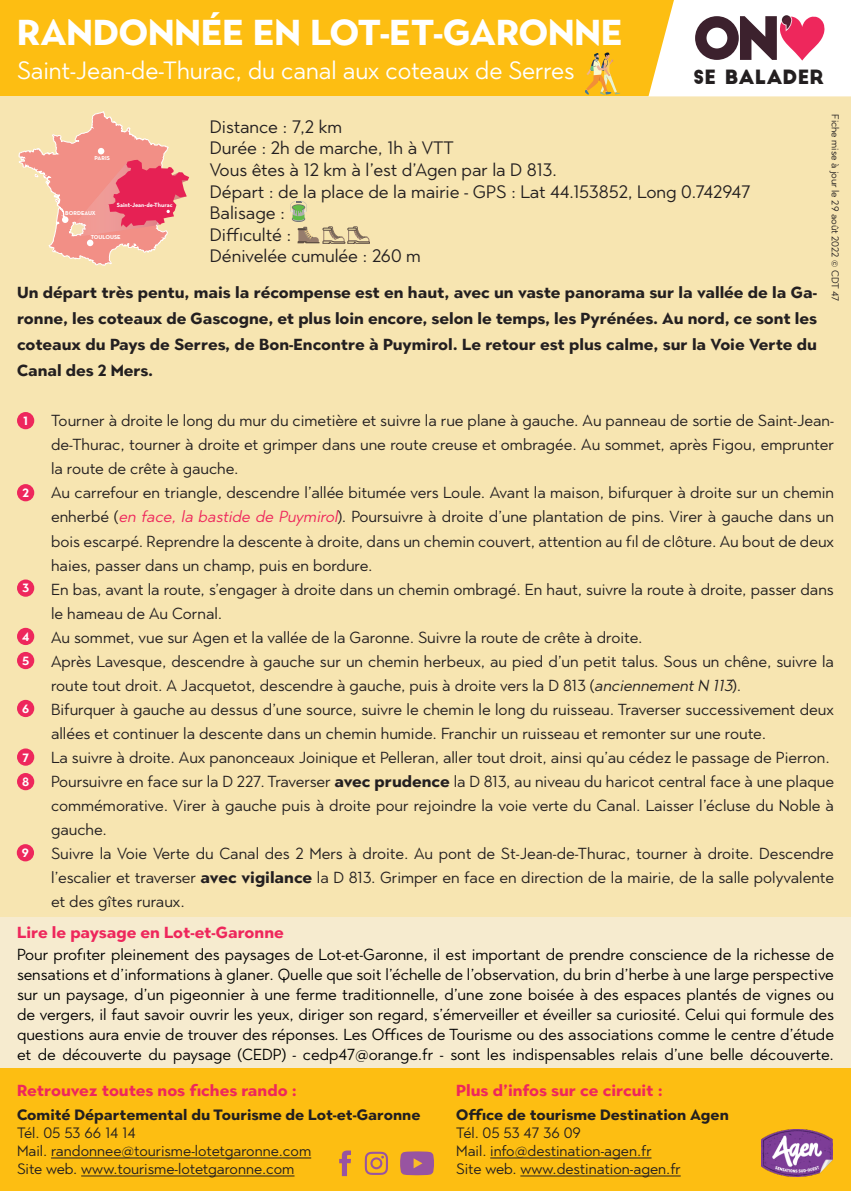
<style>
.page{position:relative;width:851px;height:1191px;background:#fff}
.page>*{position:absolute;margin:0;border:0;box-sizing:border-box;transform-origin:0 0}
.t1{font:700 36px "Town 80 Text";color:#fff}
.t2{font:25px "Town 80 Text";color:#fff;scale:.96 1}
.t3{font:19.2px "Big John";color:#231f20}
.t4{font:18px "Town 80 Text";color:#231f20}
.t5{font:16px/24px "Town 80 Text";color:#231f20;text-align:justify}
.t6{font:16px/20px "Town 80 Text";color:#000;text-align:justify}
.t7{font:700 16px/26px "Town 80 Text";color:#231f20;text-align:justify}
.t8{font:700 16px "Town 80 Text";color:#ee275c}
.t9{font:15px "Town 80 Text";color:#231f20}
.t10{font:700 15px "Town 80 Text";color:#231f20}
.t11{font:700 12px "Town 80 Text";color:#fff}
.t12{font:10px "Town 80 Text";color:#231f20}
.t13{font:700 6.2px "Neutra Text";color:#fff}
.t14{font:700 5.8px "Neutra Text";color:#fff}
.s1{font-style:italic;color:#ee275c}
.s2{font-style:italic}
.s3{font-weight:700}
</style>
<div class="page">
<div style="left:0;top:0;width:850px;height:96px;background:#fdbe12"></div>
<div style="left:0;top:1063px;width:850px;height:128px;background:#fdbe12"></div>
<div style="left:0;top:96px;width:850px;height:822px;background:#f7e5b1"></div>
<svg style="left:648px;top:0;width:202px;height:96px;background:#e5d1ca"></svg>
<svg style="left:585px;top:53px;width:35px;height:42px"></svg>
<svg style="left:18px;top:111px;width:171px;height:155px"></svg>
<div style="left:0;top:918px;width:850px;height:150px;background:#f6ebcf"></div>
<hr style="left:51px;top:1157px;width:260px;height:1px;background:#231f20">
<hr style="left:81px;top:1175px;width:213px;height:1px;background:#231f20">
<svg style="left:400px;top:1151px;width:34px;height:24px"></svg>
<svg style="left:339px;top:1150px;width:12px;height:26px"></svg>
<svg style="left:365px;top:1151px;width:23px;height:23px"></svg>
<div style="left:17px;top:412px;width:17px;height:17px;background:#ee275c;border-radius:50%"></div>
<div style="left:17px;top:484px;width:17px;height:17px;background:#ee275c;border-radius:50%"></div>
<div style="left:17px;top:579px;width:17px;height:18px;background:#ee275c;border-radius:50%"></div>
<div style="left:17px;top:628px;width:17px;height:17px;background:#ee275c;border-radius:50%"></div>
<div style="left:17px;top:652px;width:17px;height:17px;background:#ee275c;border-radius:50%"></div>
<div style="left:17px;top:700px;width:17px;height:17px;background:#ee275c;border-radius:50%"></div>
<div style="left:17px;top:748px;width:17px;height:17px;background:#ee275c;border-radius:50%"></div>
<div style="left:17px;top:773px;width:17px;height:17px;background:#ee275c;border-radius:50%"></div>
<div style="left:17px;top:844px;width:17px;height:17px;background:#ee275c;border-radius:50%"></div>
<svg style="left:290px;top:201px;width:80px;height:42px"></svg>
<hr style="left:490px;top:1157px;width:161px;height:1px;background:#231f20">
<hr style="left:520px;top:1175px;width:160px;height:1px;background:#231f20">
<img style="left:761px;top:1129px;width:71px;height:47px">
<p class="t1" style="left:17px;top:9px;width:607px">RANDONNÉE EN LOT-ET-GARONNE</p>
<p class="t2" style="left:17px;top:54px;width:582px">Saint-Jean-de-Thurac, du canal aux coteaux de Serres</p>
<p class="t3" style="left:693px;top:68px;width:132px">SE BALADER</p>
<p class="t12" style="left:841px;top:114px;width:189px;rotate:90deg">Fiche mise à jour le 29 août 2022 © CDT 47</p>
<p class="t4" style="left:210px;top:115px;width:134px">Distance : 7,2 km</p>
<p class="t4" style="left:210px;top:137px;width:245px">Durée : 2h de marche, 1h à VTT</p>
<p class="t4" style="left:210px;top:158px;width:348px">Vous êtes à 12 km à l’est d’Agen par la D 813.</p>
<p class="t4" style="left:210px;top:180px;width:542px">Départ : de la place de la mairie - GPS : Lat 44.153852, Long 0.742947</p>
<p class="t4" style="left:210px;top:201px;width:77px">Balisage :</p>
<p class="t4" style="left:210px;top:223px;width:83px">Difficulté :</p>
<p class="t4" style="left:210px;top:245px;width:212px">Dénivelée cumulée : 260 m</p>
<p class="t7" style="left:17px;top:279px;width:801px">Un départ très pentu, mais la récompense est en haut, avec un vaste panorama sur la vallée de la Ga&shy;ronne, les coteaux de Gascogne, et plus loin encore, selon le temps, les Pyrénées. Au nord, ce sont les coteaux du Pays de Serres, de Bon-Encontre à Puymirol. Le retour est plus calme, sur la Voie Verte du Canal des 2 Mers.</p>
<p class="t5" style="left:51px;top:409px;width:784px">Tourner à droite le long du mur du cimetière et suivre la rue plane à gauche. Au panneau de sortie de Saint-Jean&shy;de-Thurac, tourner à droite et grimper dans une route creuse et ombragée. Au sommet, après Figou, emprunter la route de crête à gauche.</p>
<p class="t5" style="left:51px;top:481px;width:784px">Au carrefour en triangle, descendre l’allée bitumée vers Loule. Avant la maison, bifurquer à droite sur un chemin enherbé (<span class="s1">en face, la bastide de Puymirol</span>). Poursuivre à droite d’une plantation de pins. Virer à gauche dans un bois escarpé. Reprendre la descente à droite, dans un chemin couvert, attention au fil de clôture. Au bout de deux haies, passer dans un champ, puis en bordure.</p>
<p class="t5" style="left:51px;top:577px;width:784px">En bas, avant la route, s’engager à droite dans un chemin ombragé. En haut, suivre la route à droite, passer dans le hameau de Au Cornal.</p>
<p class="t5" style="left:51px;top:625px;width:593px">Au sommet, vue sur Agen et la vallée de la Garonne. Suivre la route de crête à droite.</p>
<p class="t5" style="left:51px;top:649px;width:784px">Après Lavesque, descendre à gauche sur un chemin herbeux, au pied d’un petit talus. Sous un chêne, suivre la route tout droit. A Jacquetot, descendre à gauche, puis à droite vers la D 813 (<span class="s2">anciennementN 113</span>).</p>
<p class="t5" style="left:51px;top:697px;width:784px">Bifurquer à gauche au dessus d’une source, suivre le chemin le long du ruisseau. Traverser successivement deux allées et continuer la descente dans un chemin humide. Franchir un ruisseau et remonter sur une route.</p>
<p class="t5" style="left:51px;top:745px;width:780px">La suivre à droite. Aux panonceaux Joinique et Pelleran, aller tout droit, ainsi qu’au cédez le passage de Pierron.</p>
<p class="t5" style="left:51px;top:769px;width:784px">Poursuivre en face sur la D 227. Traverser <span class="s3">avec prudence</span> la D 813, au niveau du haricot central face à une plaque commémorative. Virer à gauche puis à droite pour rejoindre la voie verte du Canal. Laisser l’écluse du Noble à gauche.</p>
<p class="t5" style="left:51px;top:841px;width:784px">Suivre la Voie Verte du Canal des 2 Mers à droite. Au pont de St-Jean-de-Thurac, tourner à droite. Descendre l’escalier et traverser <span class="s3">avec vigilance</span> la D 813. Grimper en face en direction de la mairie, de la salle polyvalente et des gîtes ruraux.</p>
<p class="t8" style="left:17px;top:922px;width:268px">Lire le paysage en Lot-et-Garonne</p>
<p class="t6" style="left:17px;top:944px;width:818px">Pour profiter pleinement des paysages de Lot-et-Garonne, il est important de prendre conscience de la richesse de sensations et d’informations à glaner. Quelle que soit l’échelle de l’observation, du brin d’herbe à une large perspective sur un paysage, d’un pigeonnier à une ferme traditionnelle, d’une zone boisée à des espaces plantés de vignes ou de vergers, il faut savoir ouvrir les yeux, diriger son regard, s’émerveiller et éveiller sa curiosité. Celui qui formule des questions aura envie de trouver des réponses. Les Offices de Tourisme ou des associations comme le centre d’étude et de découverte du paysage (CEDP) - cedp47@orange.fr - sont les indispensables relais d’une belle découverte.</p>
<p class="t8" style="left:17px;top:1080px;width:281px">Retrouvez toutes nos fiches rando :</p>
<p class="t10" style="left:17px;top:1105px;width:405px">Comité Départemental du Tourisme de Lot-et-Garonne</p>
<p class="t9" style="left:17px;top:1123px;width:120px">Tél. 05 53 66 14 14</p>
<p class="t9" style="left:17px;top:1141px;width:296px">Mail. randonnee@tourisme-lotetgaronne.com</p>
<p class="t9" style="left:17px;top:1159px;width:279px">Site web. www.tourisme-lotetgaronne.com</p>
<p class="t14" style="left:94px;top:155px;width:17px">PARIS</p>
<p class="t13" style="left:117px;top:201px;width:57px">Saint-Jean-de-Thurac</p>
<p class="t14" style="left:65px;top:209px;width:32px">BORDEAUX</p>
<p class="t14" style="left:91px;top:233px;width:32px">TOULOUSE</p>
<p class="t11" style="left:23px;top:413px;width:6px">1</p>
<p class="t11" style="left:22px;top:485px;width:8px">2</p>
<p class="t11" style="left:22px;top:580px;width:9px">3</p>
<p class="t11" style="left:22px;top:629px;width:9px">4</p>
<p class="t11" style="left:22px;top:653px;width:9px">5</p>
<p class="t11" style="left:22px;top:701px;width:9px">6</p>
<p class="t11" style="left:22px;top:749px;width:8px">7</p>
<p class="t11" style="left:22px;top:774px;width:9px">8</p>
<p class="t11" style="left:22px;top:845px;width:9px">9</p>
<p class="t8" style="left:456px;top:1080px;width:208px">Plus d’infos sur ce circuit :</p>
<p class="t10" style="left:456px;top:1105px;width:274px">Office de tourisme Destination Agen</p>
<p class="t9" style="left:456px;top:1123px;width:126px">Tél. 05 53 47 36 09</p>
<p class="t9" style="left:456px;top:1141px;width:197px">Mail. info@destination-agen.fr</p>
<p class="t9" style="left:456px;top:1159px;width:226px">Site web. www.destination-agen.fr</p>
</div>
